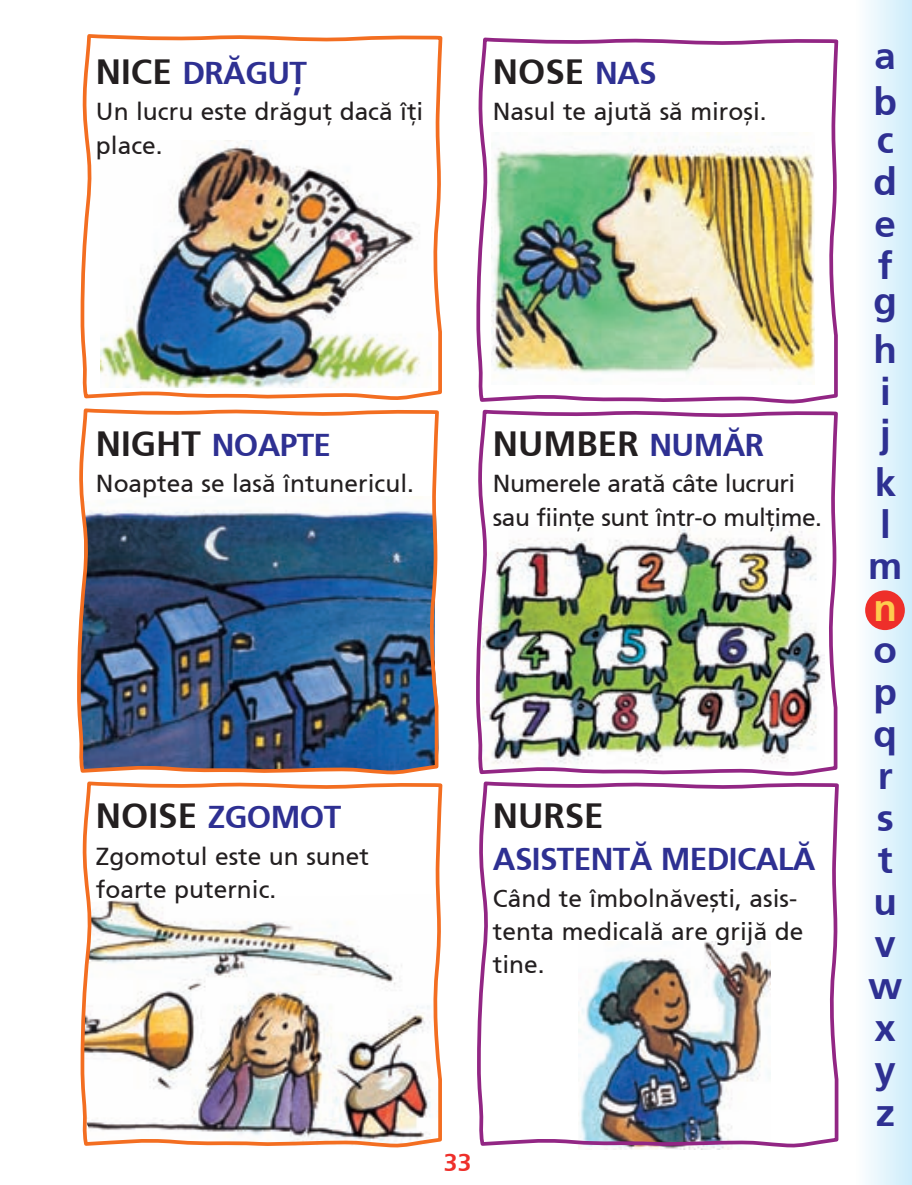
<style>
.page{position:relative;width:912px;height:1185px;background:#fff}
.page>*{position:absolute;margin:0;border:0;box-sizing:border-box;transform-origin:0 0}
.t1{font:700 38.5px/42.2px "Rom Frutiger";color:#2e3092}
.t2{font:700 38.5px "Rom Frutiger";color:#fecc4e}
.t3{font:700 35px "Rom Frutiger";color:#231f20}
.t4{font:700 31.5px "Rom Frutiger";letter-spacing:-.02em;color:#2e3092}
.t5{font:24.5px/33.2px "Rom Frutiger";color:#231f20}
.t6{font:24.5px/33.2px "Rom Frutiger";letter-spacing:-.02em;color:#231f20}
.t7{font:700 24.5px "Rom Frutiger";color:#ee2f2a}
.s1{font-size:35px;color:#231f20}
.s2{font-size:31.5px;color:#2e3092}
</style>
<div class="page">
<img style="left:476px;top:409px;width:362px;height:341px">
<img style="left:477px;top:750px;width:362px;height:398px">
<svg style="left:80px;top:34px;width:363px;height:360px"></svg>
<img style="left:77px;top:389px;width:364px;height:358px">
<svg style="left:476px;top:37px;width:363px;height:367px"></svg>
<img style="left:79px;top:747px;width:364px;height:401px">
<div style="left:855px;top:0;width:57px;height:1185px;background:linear-gradient(to right,#fffffe,#cdecfb)"></div>
<div style="left:865px;top:590px;width:40px;height:40px;background:#ee2f2a;border-radius:50%"></div>
<img style="left:491px;top:133px;width:323px;height:251px">
<img style="left:100px;top:141px;width:332px;height:246px">
<p class="t4" style="left:96px;top:55px;width:213px"><span class="s1">NICE</span> DRÅGUˇ</p>
<p class="t5" style="left:96px;top:97px;width:329px">Un lucru este drågu† dacå î†i place.</p>
<h2 class="t3" style="left:493px;top:52px;width:165px">NOSE <span class="s2">NAS</span></h2>
<p class="t5" style="left:493px;top:97px;width:275px">Nasul te ajutå så miroßi.</p>
<p class="t4" style="left:96px;top:427px;width:237px"><span class="s1">NIGHT</span> NOAPTE</p>
<p class="t5" style="left:96px;top:469px;width:319px">Noaptea se laså întunericul.</p>
<h2 class="t3" style="left:493px;top:424px;width:273px">NUMBER <span class="s2">NUMÅR</span></h2>
<p class="t6" style="left:493px;top:469px;width:331px">Numerele aratå câte lucruri sau fiin†e sunt într-o mul†ime.</p>
<p class="t4" style="left:96px;top:799px;width:247px"><span class="s1">NOISE</span> ZGOMOT</p>
<p class="t5" style="left:96px;top:841px;width:274px">Zgomotul este un sunet foarte puternic.</p>
<h2 class="t3" style="left:493px;top:796px;width:112px">NURSE</h2>
<p class="t4" style="left:493px;top:841px;width:324px">ASISTENTÅ MEDICALÅ</p>
<p class="t5" style="left:493px;top:883px;width:312px">Când te îmbolnåveßti, asis&shy;tenta medicalå are grijå de tine.</p>
<p class="t7" style="left:444px;top:1148px;width:29px">33</p>
<h1 class="t1" style="left:873px;top:36px;width:25px;line-height:45.5px">a b</h1>
<h1 class="t1" style="left:873px;top:121px;width:25px;text-align:justify">c d e f</h1>
<h1 class="t1" style="left:873px;top:279px;width:25px;line-height:49px">g h</h1>
<h1 class="t1" style="left:880px;top:373px;width:12px">i j</h1>
<h1 class="t1" style="left:868px;top:465px;width:36px;line-height:41.1px;text-align:center">k l m</h1>
<h1 class="t2" style="left:873px;top:585px;width:25px">n</h1>
<h1 class="t1" style="left:868px;top:631px;width:36px">o p q r s t u v w x y z</h1>
</div>
